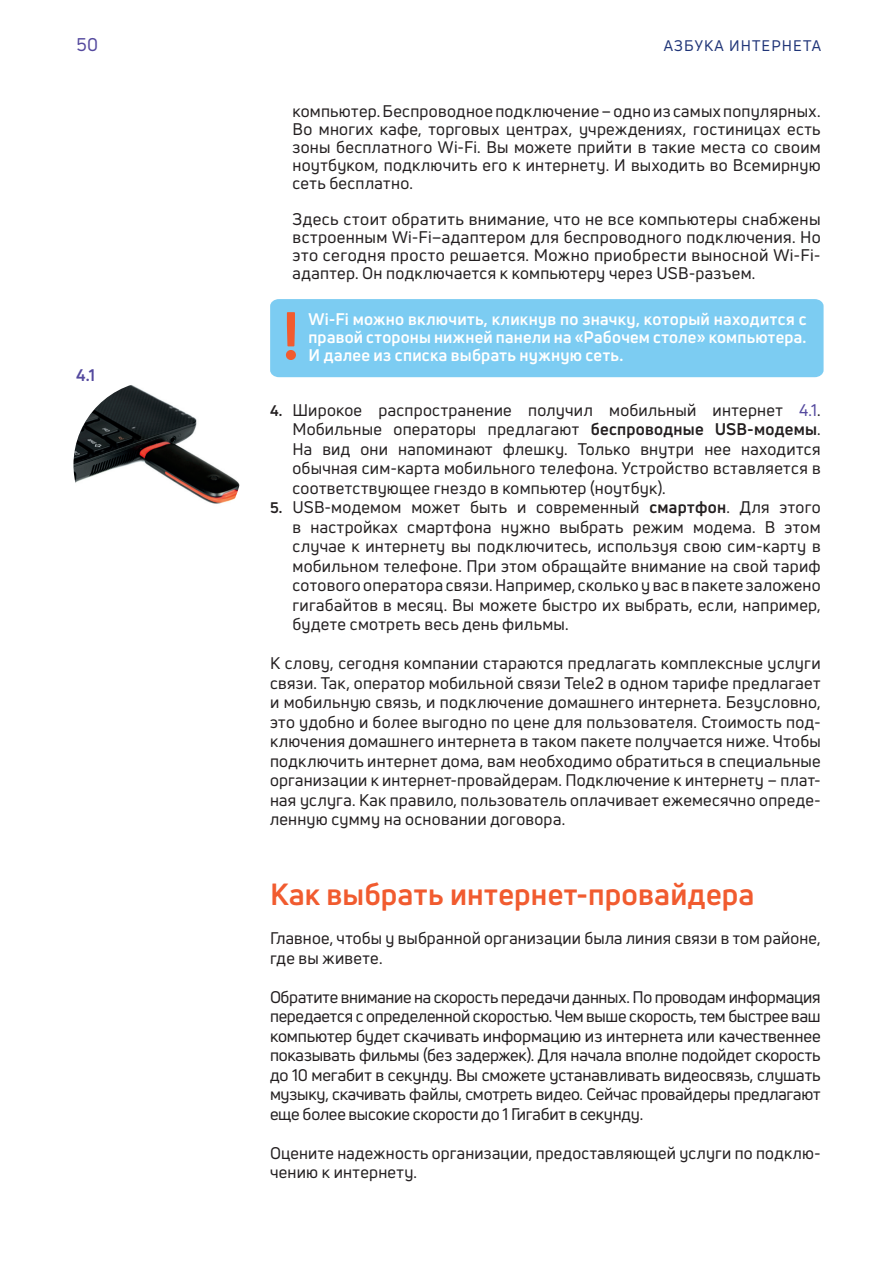
<style>
.page{position:relative;width:893px;height:1263px;background:#fff}
.page>*{position:absolute;margin:0;border:0;box-sizing:border-box;transform-origin:0 0}
.t1{font:700 66px "Uni Neue";color:#f15b2f}
.t2{font:700 30px "Uni Neue";letter-spacing:.005em;color:#f15b2f}
.t3{font:18px "Uni Neue";color:#54499e}
.t4{font:16.5px/19.5px "Uni Neue";letter-spacing:.015em;color:#231f20;text-align:justify}
.t5{font:700 16.5px/18px "Uni Neue";letter-spacing:.015em;color:#fff}
.t6{font:700 16.5px "Uni Neue";color:#54499e}
.t7{font:15px "Uni Neue";letter-spacing:.075em;color:#203578}
.s1{font-weight:700;font-size:15px}
.s2{color:#54499e}
.s3{font-weight:700}
</style>
<div class="page">
<div style="left:270px;top:299px;width:554px;height:78px;background:#7cccf2"></div>
<img style="left:73px;top:385px;width:167px;height:119px">
<p class="t3" style="left:77px;top:34px;width:23px">50</p>
<p class="t7" style="left:664px;top:37px;width:159px">АЗБУКА ИНТЕРНЕТА</p>
<p class="t4" style="left:292px;top:102px;width:530px;line-height:18px">компьютер. Беспроводное подключение – одно из самых популярных.<br>Во многих кафе, торговых центрах, учреждениях, гостиницах есть зоны бесплатного Wi-Fi. Вы можете прийти в такие места со своим ноутбуком, подключить его к интернету. И выходить во Всемирную сеть бесплатно.</p>
<p class="t4" style="left:293px;top:210px;width:530px;line-height:18px">Здесь стоит обратить внимание, что не все компьютеры снабжены встроенным Wi-Fi–адаптером для беспроводного подключения. Но это сегодня просто решается. Можно приобрести выносной Wi-Fi&shy;адаптер. Он подключается к компьютеру через USB-разъем.</p>
<p class="t6" style="left:76px;top:364px;width:21px">4.1</p>
<h1 class="t1" style="left:282px;top:294px;width:19px">!</h1>
<p class="t5" style="left:308px;top:310px;width:500px">Wi-Fi можно включить, кликнув по значку, который находится с правой стороны нижней панели на «Рабочем столе» компьютера.</p>
<p class="t5" style="left:308px;top:346px;width:316px">И далее из списка выбрать нужную сеть.</p>
<p class="t4" style="left:292px;top:400px;width:530px;text-indent:-22px"><span class="s1">4.</span> Широкое распространение получил мобильный интернет <span class="s2">4.1</span>.<br>Мобильные операторы предлагают <span class="s3">беспроводные USB-модемы</span>.<br>На вид они напоминают флешку. Только внутри нее находится обычная сим-карта мобильного телефона. Устройство вставляется в соответствующее гнездо в компьютер (ноутбук).</p>
<p class="t4" style="left:292px;top:498px;width:530px;text-indent:-22px"><span class="s1">5.</span> USB-модемом может быть и современный <span class="s3">смартфон</span>. Для этого в настройках смартфона нужно выбрать режим модема. В этом случае к интернету вы подключитесь, используя свою сим-карту в мобильном телефоне. При этом обращайте внимание на свой тариф сотового оператора связи. Например, сколько у вас в пакете заложено гигабайтов в месяц. Вы можете быстро их выбрать, если, например, будете смотреть весь день фильмы.</p>
<p class="t4" style="left:270px;top:654px;width:552px">К слову, сегодня компании стараются предлагать комплексные услуги связи. Так, оператор мобильной связи Tele2 в одном тарифе предлагает и мобильную связь, и подключение домашнего интернета. Безусловно, это удобно и более выгодно по цене для пользователя. Стоимость под&shy;ключения домашнего интернета в таком пакете получается ниже. Чтобы подключить интернет дома, вам необходимо обратиться в специальные организации к интернет-провайдерам. Подключение к интернету – плат&shy;ная услуга. Как правило, пользователь оплачивает ежемесячно опреде&shy;ленную сумму на основании договора.</p>
<h2 class="t2" style="left:270px;top:875px;width:486px">Как выбрать интернет-провайдера</h2>
<p class="t4" style="left:270px;top:928px;width:552px">Главное, чтобы у выбранной организации была линия связи в том районе, где вы живете.</p>
<p class="t4" style="left:270px;top:987px;width:552px">Обратите внимание на скорость передачи данных. По проводам информация передается с определенной скоростью. Чем выше скорость, тем быстрее ваш компьютер будет скачивать информацию из интернета или качественнее показывать фильмы (без задержек). Для начала вполне подойдет скорость до 10 мегабит в секунду. Вы сможете устанавливать видеосвязь, слушать музыку, скачивать файлы, смотреть видео. Сейчас провайдеры предлагают еще более высокие скорости до 1 Гигабит в секунду.</p>
<p class="t4" style="left:270px;top:1143px;width:552px">Оцените надежность организации, предоставляющей услуги по подклю&shy;чению к интернету.</p>
</div>
